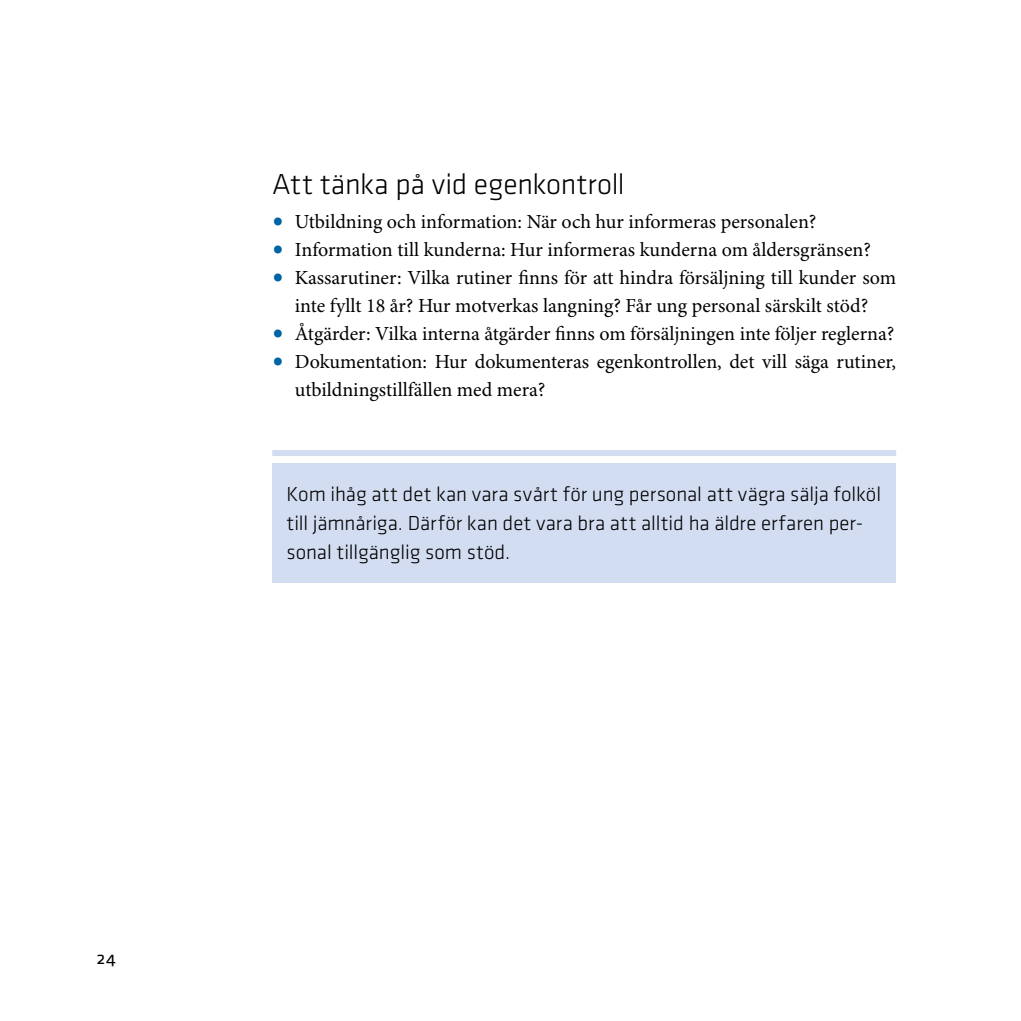
<style>
.page{position:relative;width:1021px;height:1021px;background:#fff}
.page>*{position:absolute;margin:0;border:0;box-sizing:border-box;transform-origin:0 0}
.t1{font:300 30px "Klavika";letter-spacing:-.01em;color:#000}
.t2{font:300 21px/29px "Klavika";color:#000}
.t3{font:20px/28px "Minion Pro";color:#000;text-align:center}
.t4{font:18px "Klavika";color:#000}
.s1{font-size:30px;color:#0063a6}
</style>
<div class="page">
<div style="left:272px;top:463px;width:624px;height:119px;background:#d3ddf1"></div>
<div style="left:272px;top:450px;width:624px;height:6px;background:#d3ddf1"></div>
<p class="t4" style="left:96px;top:947px;width:21px">24</p>
<h1 class="t1" style="left:272px;top:168px;width:354px">Att tänka på vid egenkontroll</h1>
<p class="t3" style="left:272px;top:208px;width:546px"><span class="s1">•</span> Utbildning och information: När och hur informeras personalen?</p>
<p class="t3" style="left:272px;top:236px;width:600px"><span class="s1">•</span> Information till kunderna: Hur informeras kunderna om åldersgränsen?</p>
<p class="t3" style="left:272px;top:264px;width:625px"><span class="s1">•</span> Kassarutiner: Vilka rutiner finns för att hindra försäljning till kunder som inte fyllt 18 år? Hur motverkas langning? Får ung personal särskilt stöd?</p>
<p class="t3" style="left:272px;top:320px;width:623px"><span class="s1">•</span> Åtgärder: Vilka interna åtgärder finns om försäljningen inte följer reglerna?</p>
<p class="t3" style="left:295px;top:348px;width:602px;text-align:left;text-indent:-23px"><span class="s1">•</span> Dokumentation: Hur dokumenteras egenkontrollen, det vill säga rutiner, utbildningstillfällen med mera?</p>
<p class="t2" style="left:286px;top:480px;width:596px">Kom ihåg att det kan vara svårt för ung personal att vägra sälja folköl till jämnåriga. Därför kan det vara bra att alltid ha äldre erfaren per&shy;sonal tillgänglig som stöd.</p>
</div>
